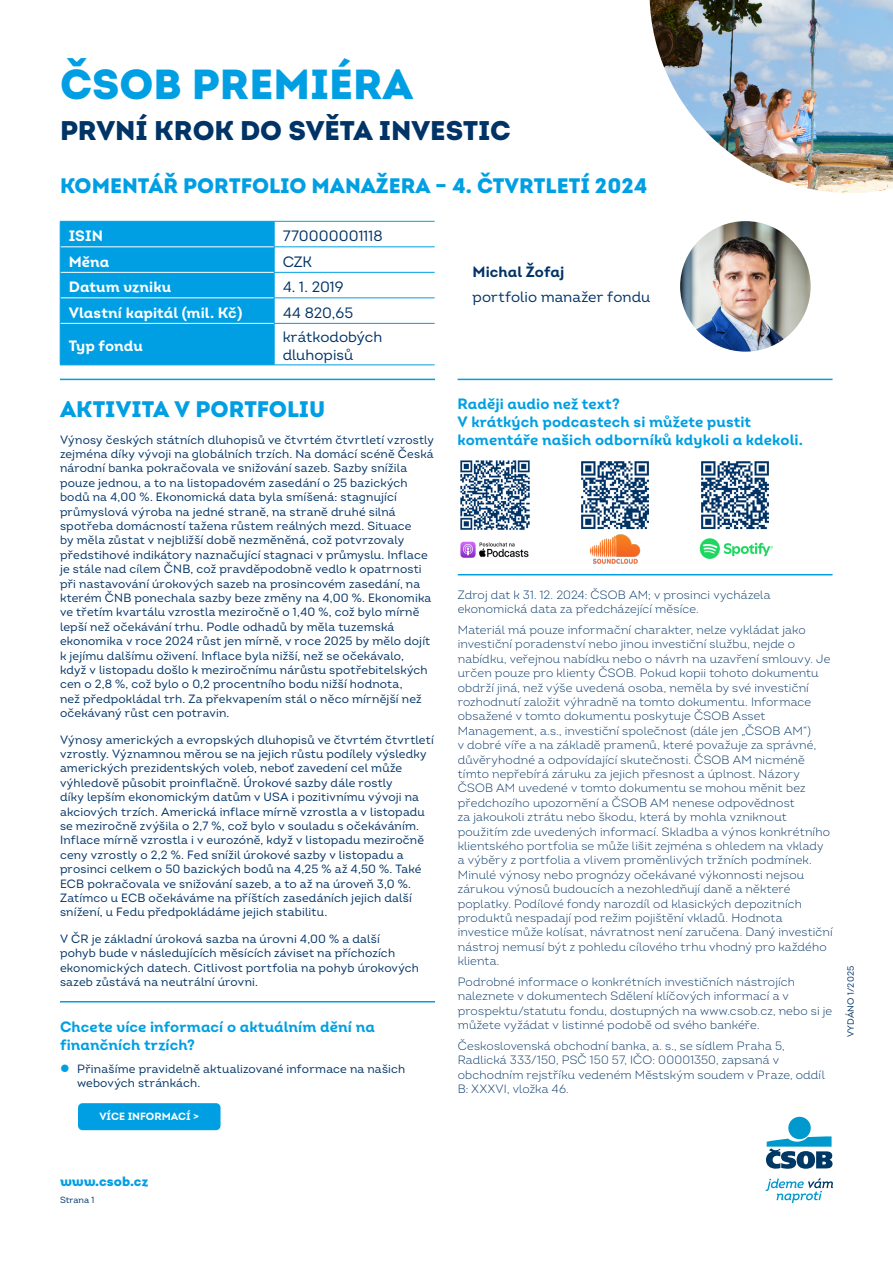
<style>
.page{position:relative;width:893px;height:1263px;background:#fff}
.page>*{position:absolute;margin:0;border:0;box-sizing:border-box;transform-origin:0 0}
.t1{font:42px "Intro Black Alt";color:#009fe3}
.t2{font:27px "Intro Black Alt";color:#036}
.t3{font:22.5px "Intro Black Alt";color:#009fe3}
.t4{font:21px "Intro Black Alt";color:#009fe3}
.t5{font:15px/18px "Intro Bold Alt";letter-spacing:.005em;color:#009fe3}
.t6{font:15px/18px "Intro Book Alt";letter-spacing:.005em;color:#036}
.t7{font:15px "Intro Bold Alt";letter-spacing:.005em;color:#fff}
.t8{font:15px "Intro Bold Alt";letter-spacing:.005em;color:#036}
.t9{font:13.5px "Intro Black Alt";color:#009fe3}
.t10{font:12px/14.4px "Intro Book Alt";letter-spacing:.015em;color:#036}
.t11{font:300 12px/14.4px "Intro";letter-spacing:.015em;color:#036}
.t12{font:10.5px "Intro Bold Alt";color:#fff}
.t13{font:9px "Intro Book Alt";letter-spacing:.01em;color:#036}
</style>
<div class="page">
<svg style="left:765px;top:1178px;width:68px;height:25px"></svg>
<div style="left:788px;top:1117px;width:23px;height:22px;background:#0099cd;border-radius:50%"></div>
<svg style="left:766px;top:1136px;width:66px;height:33px"></svg>
<img style="left:650px;top:0;width:243px;height:193px">
<hr style="left:60px;top:379px;width:375px;height:1px;background:#009fe3">
<hr style="left:458px;top:379px;width:374px;height:1px;background:#009fe3">
<svg style="left:60px;top:221px;width:215px;height:144px;background:#07a1e3"></svg>
<hr style="left:60px;top:323px;width:1px;height:42px;background:#009fe3">
<hr style="left:274px;top:324px;width:1px;height:41px;background:#009fe3">
<hr style="left:60px;top:365px;width:214px;height:1px;background:#009fe3">
<hr style="left:274px;top:221px;width:161px;height:1px;background:#009fe3">
<hr style="left:274px;top:247px;width:161px;height:1px;background:#009fe3">
<hr style="left:274px;top:272px;width:161px;height:1px;background:#009fe3">
<hr style="left:274px;top:298px;width:161px;height:1px;background:#009fe3">
<hr style="left:274px;top:323px;width:161px;height:1px;background:#009fe3">
<hr style="left:274px;top:365px;width:161px;height:1px;background:#009fe3">
<img style="left:680px;top:221px;width:131px;height:131px;border-radius:65px">
<img style="left:590px;top:535px;width:51px;height:28px">
<img style="left:581px;top:461px;width:68px;height:69px">
<img style="left:701px;top:461px;width:68px;height:69px">
<img style="left:700px;top:539px;width:73px;height:20px">
<img style="left:460px;top:460px;width:70px;height:70px">
<img style="left:460px;top:541px;width:69px;height:16px">
<hr style="left:60px;top:1001px;width:375px;height:1px;background:#009fe3">
<div style="left:78px;top:1103px;width:143px;height:27px;background:#009fe3;border-radius:4px"></div>
<hr style="left:458px;top:574px;width:374px;height:1px;background:#009fe3">
<h1 class="t1" style="left:60px;top:58px;width:354px">ČSOB PREMIÉRA</h1>
<h2 class="t2" style="left:60px;top:113px;width:452px">PRVNÍ KROK DO SVĚTA INVESTIC</h2>
<h3 class="t4" style="left:60px;top:172px;width:589px">KOMENTÁŘ PORTFOLIO MANAŽERA – 4. ČTVRTLETÍ 2024</h3>
<p class="t7" style="left:69px;top:226px;width:36px">ISIN</p>
<p class="t6" style="left:283px;top:227px;width:101px">770000001118</p>
<p class="t7" style="left:69px;top:252px;width:42px">Měna</p>
<p class="t6" style="left:283px;top:252px;width:31px">CZK</p>
<p class="t7" style="left:69px;top:277px;width:104px">Datum vzniku</p>
<p class="t6" style="left:283px;top:278px;width:62px">4. 1. 2019</p>
<p class="t7" style="left:69px;top:303px;width:175px">Vlastní kapitál (mil. Kč)</p>
<p class="t6" style="left:283px;top:303px;width:72px">44 820,65</p>
<p class="t7" style="left:69px;top:336px;width:76px">Typ fondu</p>
<p class="t6" style="left:283px;top:328px;width:101px">krátkodobých dluhopisů</p>
<h3 class="t3" style="left:60px;top:395px;width:267px">AKTIVITA V PORTFOLIU</h3>
<p class="t10" style="left:60px;top:432px;width:375px">Výnosy českých státních dluhopisů ve čtvrtém čtvrtletí vzrostly zejména díky vývoji na globálních trzích. Na domácí scéně Česká národní banka pokračovala ve snižování sazeb. Sazby snížila pouze jednou, a to na listopadovém zasedání o 25 bazických bodů na 4,00 %. Ekonomická data byla smíšená: stagnující průmyslová výroba na jedné straně, na straně druhé silná spotřeba domácností tažena růstem reálných mezd. Situace<br>by měla zůstat v nejbližší době nezměněná, což potvrzovaly předstihové indikátory naznačující stagnaci v průmyslu. Inflace je stále nad cílem ČNB, což pravděpodobně vedlo k opatrnosti při nastavování úrokových sazeb na prosincovém zasedání, na kterém ČNB ponechala sazby beze změny na 4,00 %. Ekonomika ve třetím kvartálu vzrostla meziročně o 1,40 %, což bylo mírně lepší než očekávání trhu. Podle odhadů by měla tuzemská ekonomika v roce 2024 růst jen mírně, v roce 2025 by mělo dojít k jejímu dalšímu oživení. Inflace byla nižší, než se očekávalo,<br>když v listopadu došlo k meziročnímu nárůstu spotřebitelských cen o 2,8 %, což bylo o 0,2 procentního bodu nižší hodnota,<br>než předpokládal trh. Za překvapením stál o něco mírnější než očekávaný růst cen potravin.</p>
<p class="t10" style="left:60px;top:732px;width:375px">Výnosy amerických a evropských dluhopisů ve čtvrtém čtvrtletí vzrostly. Významnou měrou se na jejich růstu podílely výsledky amerických prezidentských voleb, neboť zavedení cel může výhledově působit proinflačně. Úrokové sazby dále rostly<br>díky lepším ekonomickým datům v USA i pozitivnímu vývoji na akciových trzích. Americká inflace mírně vzrostla a v listopadu se meziročně zvýšila o 2,7 %, což bylo v souladu s očekáváním.<br>Inflace mírně vzrostla i v eurozóně, když v listopadu meziročně ceny vzrostly o 2,2 %. Fed snížil úrokové sazby v listopadu a prosinci celkem o 50 bazických bodů na 4,25 % až 4,50 %. Také ECB pokračovala ve snižování sazeb, a to až na úroveň 3,0 %.<br>Zatímco u ECB očekáváme na příštích zasedáních jejich další snížení, u Fedu předpokládáme jejich stabilitu.</p>
<p class="t10" style="left:60px;top:931px;width:360px">V ČR je základní úroková sazba na úrovni 4,00 % a další<br>pohyb bude v následujících měsících záviset na příchozích ekonomických datech. Citlivost portfolia na pohyb úrokových sazeb zůstává na neutrální úrovni.</p>
<p class="t5" style="left:60px;top:1017px;width:316px">Chcete více informací o aktuálním dění na finančních trzích?</p>
<p class="t10" style="left:77px;top:1061px;width:330px">Přinašíme pravidelně aktualizované informace na našich webových stránkách.</p>
<p class="t12" style="left:99px;top:1110px;width:101px">VÍCE INFORMACÍ &gt;</p>
<p class="t8" style="left:472px;top:263px;width:93px">Michal Žofaj</p>
<p class="t6" style="left:472px;top:287px;width:179px">portfolio manažer fondu</p>
<p class="t5" style="left:458px;top:395px;width:347px">Raději audio než text?<br>V krátkých podcastech si můžete pustit komentáře našich odborníků kdykoli a kdekoli.</p>
<p class="t11" style="left:458px;top:587px;width:314px">Zdroj dat k 31. 12. 2024: ČSOB AM; v prosinci vycházela ekonomická data za předcházející měsíce.</p>
<p class="t11" style="left:458px;top:622px;width:377px">Materiál má pouze informační charakter, nelze vykládat jako investiční poradenství nebo jinou investiční službu, nejde o nabídku, veřejnou nabídku nebo o návrh na uzavření smlouvy. Je určen pouze pro klienty ČSOB. Pokud kopii tohoto dokumentu obdrží jiná, než výše uvedená osoba, neměla by své investiční rozhodnutí založit výhradně na tomto dokumentu. Informace obsažené v tomto dokumentu poskytuje ČSOB Asset Management, a.s., investiční společnost (dále jen „ČSOB AM“)<br>v dobré víře a na základě pramenů, které považuje za správné, důvěryhodné a odpovídající skutečnosti. ČSOB AM nicméně tímto nepřebírá záruku za jejich přesnost a úplnost. Názory ČSOB AM uvedené v tomto dokumentu se mohou měnit bez předchozího upozornění a ČSOB AM nenese odpovědnost<br>za jakoukoli ztrátu nebo škodu, která by mohla vzniknout použitím zde uvedených informací. Skladba a výnos konkrétního klientského portfolia se může lišit zejména s ohledem na vklady a výběry z portfolia a vlivem proměnlivých tržních podmínek.<br>Minulé výnosy nebo prognózy očekávané výkonnosti nejsou zárukou výnosů budoucích a nezohledňují daně a některé poplatky. Podílové fondy narozdíl od klasických depozitních produktů nespadají pod režim pojištění vkladů. Hodnota investice může kolísat, návratnost není zaručena. Daný investiční nástroj nemusí být z pohledu cílového trhu vhodný pro každého klienta.</p>
<p class="t11" style="left:458px;top:974px;width:376px">Podrobné informace o konkrétních investičních nástrojích naleznete v dokumentech Sdělení klíčových informací a v prospektu/statutu fondu, dostupných na www.csob.cz, nebo si je můžete vyžádat v listinné podobě od svého bankéře.</p>
<p class="t11" style="left:458px;top:1038px;width:369px">Československá obchodní banka, a. s., se sídlem Praha 5, Radlická 333/150, PSČ 150 57, IČO: 00001350, zapsaná v obchodním rejstříku vedeném Městským soudem v Praze, oddíl B: XXXVI, vložka 46.</p>
<p class="t13" style="left:845px;top:1037px;width:73px;rotate:-90deg">VYDÁNO 1/2025</p>
<p class="t9" style="left:60px;top:1172px;width:90px">www.csob.cz</p>
<p class="t13" style="left:60px;top:1194px;width:36px">Strana 1</p>
</div>
